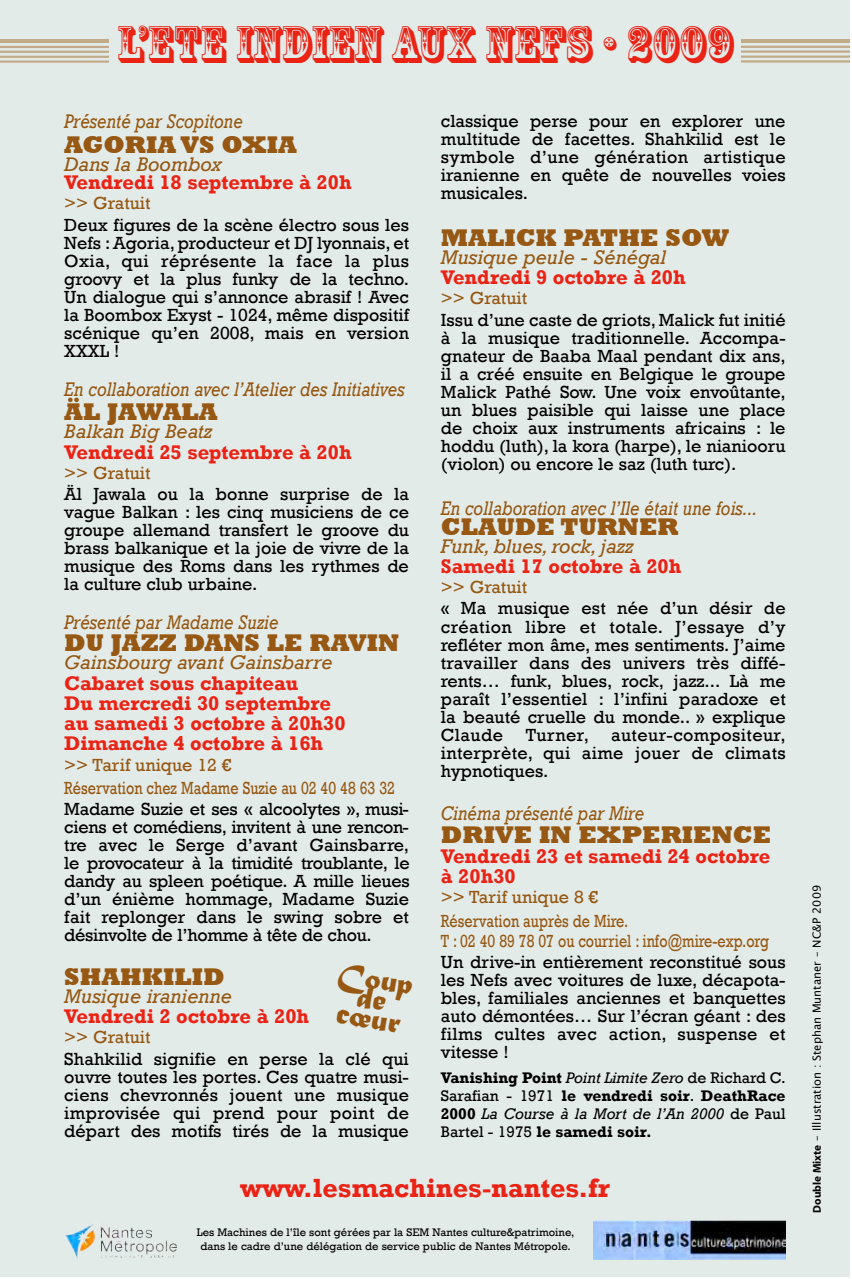
<style>
.page{position:relative;width:852px;height:1279px;background:#fff}
.page>*{position:absolute;margin:0;border:0;box-sizing:border-box;transform-origin:0 0}
.t1{font:49.05px "Rosewood Std";color:#ea2315}
.t2{font:31.95px "Matura MT Script Capitals";color:#965812}
.t3{font:700 27px "Rockwell";color:#ea2315}
.t4{font:800 24.75px "Rockwell";color:#965812}
.t5{font:700 20.25px/20.2px "Rockwell";color:#ea2315}
.t6{font:italic 20.25px "Rockwell";color:#965812;scale:.85 1}
.t7{font:italic 20.25px "Rockwell";color:#965812}
.t8{font:18px/18px "Rockwell";color:#000;text-align:justify}
.t9{font:18px/23.4px "Rockwell";color:#965812}
.t10{font:18px "Rockwell";color:#965812;scale:.8 1}
.t11{font:700 15.75px/18px "Rockwell";color:#000;text-align:justify}
.t12{font:11.25px/13.5px "Rockwell";color:#000;text-align:center}
.t13{font:11.25px "Lucida Grande";color:#000}
.s1{font-weight:400;font-style:italic}
.s2{font-weight:400}
.s3{font-family:"Myriad";font-weight:700}
</style>
<div class="page">
<div style="left:0;top:0;width:849px;height:1276px;background:#e3ebe9"></div>
<img style="left:593px;top:1220px;width:192px;height:39px">
<img style="left:65px;top:1224px;width:111px;height:35px">
<hr style="left:0;top:40px;width:109px;height:3px;background:#c2ab89">
<hr style="left:0;top:46px;width:109px;height:2px;background:#c2ab89">
<hr style="left:0;top:51px;width:109px;height:2px;background:#c2ab89">
<hr style="left:0;top:56px;width:109px;height:2px;background:#c2ab89">
<hr style="left:0;top:60px;width:109px;height:3px;background:#c2ab89">
<hr style="left:740px;top:39px;width:109px;height:4px;background:#c2ab89">
<hr style="left:740px;top:46px;width:109px;height:2px;background:#c2ab89">
<hr style="left:740px;top:50px;width:109px;height:3px;background:#c2ab89">
<hr style="left:740px;top:55px;width:109px;height:3px;background:#c2ab89">
<hr style="left:740px;top:60px;width:109px;height:3px;background:#c2ab89">
<h1 class="t1" style="left:117px;top:26px;width:617px">L’ETE INDIEN AUX NEFS • 2009</h1>
<p class="t6" style="left:64px;top:109px;width:212px">Présenté par Scopitone</p>
<h3 class="t4" style="left:64px;top:130px;width:234px">AGORIA VS OXIA</h3>
<p class="t7" style="left:64px;top:152px;width:159px">Dans la Boombox</p>
<p class="t5" style="left:64px;top:172px;width:289px">Vendredi 18 septembre à 20h</p>
<p class="t9" style="left:64px;top:191px;width:88px">&gt;&gt; Gratuit</p>
<p class="t8" style="left:64px;top:215px;width:346px">Deux figures de la scène électro sous les Nefs : Agoria, producteur et DJ lyonnais, et Oxia, qui réprésente la face la plus groovy et la plus funky de la techno.<br>Un dialogue qui s’annonce abrasif ! Avec la Boombox Exyst - 1024, même dispositif scénique qu’en 2008, mais en version XXXL !</p>
<p class="t6" style="left:64px;top:376px;width:402px">En collaboration avec l’Atelier des Initiatives</p>
<h3 class="t4" style="left:64px;top:397px;width:155px">ÄL JAWALA</h3>
<p class="t7" style="left:64px;top:419px;width:149px">Balkan Big Beatz</p>
<p class="t5" style="left:64px;top:441px;width:289px">Vendredi 25 septembre à 20h</p>
<p class="t9" style="left:64px;top:461px;width:88px">&gt;&gt; Gratuit</p>
<p class="t8" style="left:64px;top:484px;width:346px">Äl Jawala ou la bonne surprise de la vague Balkan : les cinq musiciens de ce groupe allemand transfert le groove du brass balkanique et la joie de vivre de la musique des Roms dans les rythmes de la culture club urbaine.</p>
<p class="t6" style="left:64px;top:610px;width:253px">Présenté par Madame Suzie</p>
<h3 class="t4" style="left:64px;top:628px;width:336px">DU JAZZ DANS LE RAVIN</h3>
<p class="t7" style="left:64px;top:650px;width:270px">Gainsbourg avant Gainsbarre</p>
<p class="t5" style="left:64px;top:672px;width:283px">Cabaret sous chapiteau<br>Du mercredi 30 septembre au samedi 3 octobre à 20h30<br>Dimanche 4 octobre à 16h</p>
<p class="t9" style="left:64px;top:752px;width:332px">&gt;&gt; Tarif unique 12 €<br>Réservation chez Madame Suzie au 02 40 48 63 32</p>
<p class="t8" style="left:64px;top:800px;width:347px">Madame Suzie et ses « alcoolytes », musi&shy;ciens et comédiens, invitent à une rencon&shy;tre avec le Serge d’avant Gainsbarre, le provocateur à la timidité troublante, le dandy au spleen poétique. A mille lieues d’un énième hommage, Madame Suzie fait replonger dans le swing sobre et désinvolte de l’homme à tête de chou.</p>
<h3 class="t4" style="left:64px;top:961px;width:162px">SHAHKILID</h3>
<p class="t7" style="left:64px;top:983px;width:169px">Musique iranienne</p>
<p class="t5" style="left:64px;top:1005px;width:246px">Vendredi 2 octobre à 20h</p>
<p class="t9" style="left:64px;top:1025px;width:88px">&gt;&gt; Gratuit</p>
<p class="t8" style="left:64px;top:1049px;width:346px">Shahkilid signifie en perse la clé qui ouvre toutes les portes. Ces quatre musi&shy;ciens chevronnés jouent une musique improvisée qui prend pour point de départ des motifs tirés de la musique</p>
<h2 class="t2" style="left:340px;top:954px;width:78px;rotate:10deg">Coup</h2>
<h2 class="t2" style="left:339px;top:995px;width:66px;rotate:10deg">cœur</h2>
<p class="t8" style="left:441px;top:111px;width:346px">classique perse pour en explorer une multitude de facettes. Shahkilid est le symbole d’une génération artistique iranienne en quête de nouvelles voies musicales.</p>
<h3 class="t4" style="left:441px;top:222px;width:289px">MALICK PATHE SOW</h3>
<p class="t7" style="left:441px;top:245px;width:227px">Musique peule - Sénégal</p>
<p class="t5" style="left:441px;top:267px;width:246px">Vendredi 9 octobre à 20h</p>
<p class="t9" style="left:441px;top:286px;width:88px">&gt;&gt; Gratuit</p>
<p class="t8" style="left:441px;top:310px;width:346px">Issu d’une caste de griots, Malick fut initié à la musique traditionnelle. Accompa&shy;gnateur de Baaba Maal pendant dix ans, il a créé ensuite en Belgique le groupe Malick Pathé Sow. Une voix envoûtante, un blues paisible qui laisse une place de choix aux instruments africains : le hoddu (luth), la kora (harpe), le nianiooru (violon) ou encore le saz (luth turc).</p>
<p class="t6" style="left:441px;top:495px;width:373px">En collaboration avec l’Ile était une fois...</p>
<h3 class="t4" style="left:441px;top:511px;width:239px">CLAUDE TURNER</h3>
<p class="t7" style="left:441px;top:533px;width:194px">Funk, blues, rock, jazz</p>
<p class="t5" style="left:441px;top:555px;width:242px">Samedi 17 octobre à 20h</p>
<p class="t9" style="left:441px;top:575px;width:88px">&gt;&gt; Gratuit</p>
<p class="t8" style="left:441px;top:599px;width:346px">« Ma musique est née d’un désir de création libre et totale. J’essaye d’y refléter mon âme, mes sentiments. J’aime travailler dans des univers très diffé&shy;rents… funk, blues, rock, jazz... Là me paraît l’essentiel : l’infini paradoxe et la beauté cruelle du monde.. » explique Claude</p>
<p class="t8" style="left:441px;top:725px;width:346px;text-indent:85px">Turner, auteur-compositeur, interprète, qui aime jouer de climats hypnotiques.</p>
<p class="t6" style="left:441px;top:801px;width:241px">Cinéma présenté par Mire</p>
<h3 class="t4" style="left:441px;top:819px;width:332px">DRIVE IN EXPERIENCE</h3>
<p class="t5" style="left:441px;top:845px;width:331px">Vendredi 23 et samedi 24 octobre à 20h30</p>
<p class="t9" style="left:441px;top:885px;width:189px">&gt;&gt; Tarif unique 8 €<br>Réservation auprès de Mire.</p>
<p class="t10" style="left:441px;top:930px;width:412px">T : 02 40 89 78 07 ou courriel : info@mire-exp.org</p>
<p class="t8" style="left:441px;top:952px;width:346px">Un drive-in entièrement reconstitué sous les Nefs avec voitures de luxe, décapota&shy;bles, familiales anciennes et banquettes auto démontées… Sur l’écran géant : des films cultes avec action, suspense et vitesse !</p>
<p class="t11" style="left:440px;top:1068px;width:346px">Vanishing Point <span class="s1">Point Limite Zero</span> <span class="s2">de Richard C.<br>Sarafian - 1971</span> le vendredi soir<span class="s2">.</span> DeathRace 2000 <span class="s1">La Course à la Mort de l’An 2000</span> <span class="s2">de Paul Bartel - 1975</span> le samedi soir.</p>
<h3 class="t3" style="left:240px;top:1171px;width:371px">www.lesmachines-nantes.fr</h3>
<p class="t12" style="left:197px;top:1225px;width:379px">Les Machines de l’île sont gérées par la SEM Nantes culture&amp;patrimoine, dans le cadre d’une délégation de service public de Nantes Métropole.</p>
<p class="t13" style="left:809px;top:1212px;width:329px;rotate:-90deg"><span class="s3">Double Mixte</span> – Illustration : Stephan Muntaner – NC&amp;P 2009</p>
</div>
